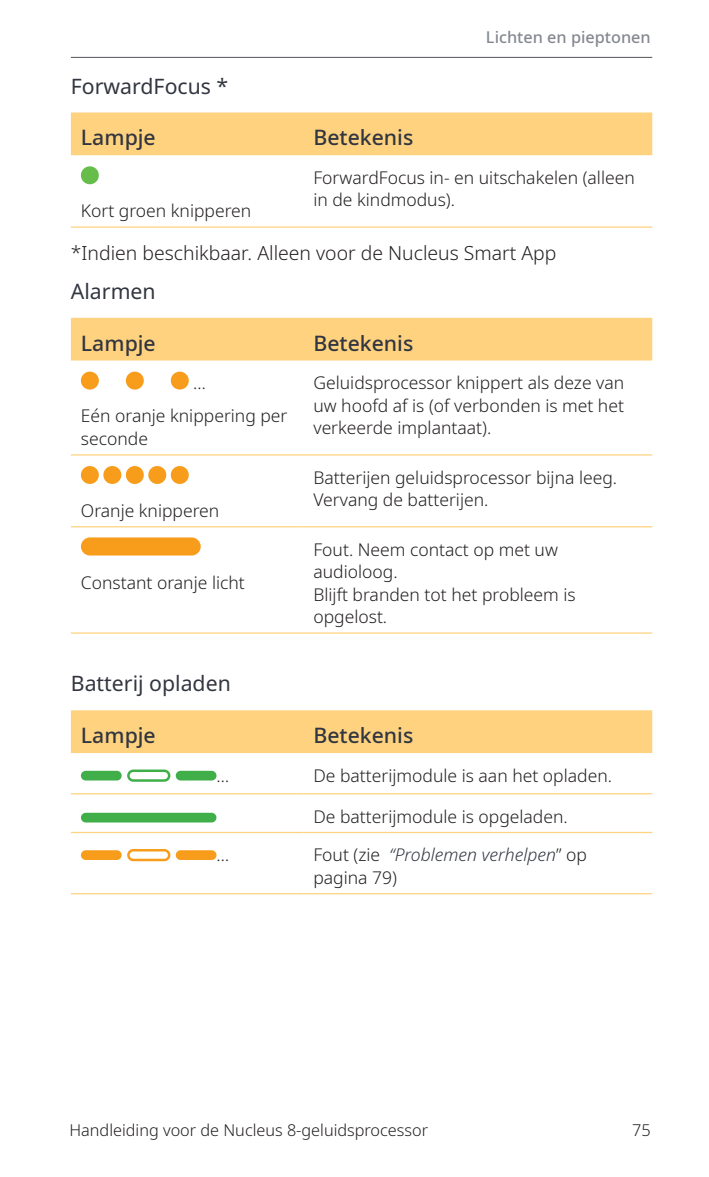
<style>
.page{position:relative;width:709px;height:1177px;background:#fff}
.page>*{position:absolute;margin:0;border:0;box-sizing:border-box;transform-origin:0 0}
.Table_Heading_Left_a{font:500 21.25px "Noto Sans";color:#323640}
.Heading_4{font:21.25px "Noto Sans";color:#323640}
.Body{font:300 19.5px "Noto Sans";color:#231f20}
.Table_Body{font:300 17.5px/22.5px "Noto Sans";color:#231f20}
.t1{font:300 16.25px "Noto Sans";color:#231f20}
.t2{font:500 16.25px "Noto Sans";color:#858891}
.s1{font-style:italic;color:#323640}
</style>
<div class="page">
<hr style="left:71px;top:57px;width:581px;height:1px;background:#54555a">
<div style="left:71px;top:112px;width:581px;height:43px;background:#fed27e"></div>
<hr style="left:71px;top:226px;width:232px;height:2px;background:#fed27e">
<hr style="left:303px;top:226px;width:349px;height:2px;background:#fed27e">
<svg style="left:81px;top:166px;width:18px;height:18px"></svg>
<div style="left:71px;top:318px;width:581px;height:42px;background:#fed27e"></div>
<hr style="left:71px;top:454px;width:232px;height:1px;background:#fed27e">
<hr style="left:303px;top:454px;width:349px;height:1px;background:#fed27e">
<hr style="left:71px;top:526px;width:232px;height:1px;background:#fed27e">
<hr style="left:303px;top:526px;width:349px;height:1px;background:#fed27e">
<hr style="left:71px;top:632px;width:232px;height:1px;background:#fed27e">
<hr style="left:303px;top:632px;width:349px;height:1px;background:#fed27e">
<svg style="left:81px;top:371px;width:18px;height:18px"></svg>
<svg style="left:126px;top:371px;width:18px;height:18px"></svg>
<svg style="left:171px;top:371px;width:18px;height:18px"></svg>
<svg style="left:81px;top:466px;width:108px;height:18px"></svg>
<div style="left:81px;top:537px;width:120px;height:18px;background:#f89c1c;border-radius:9px"></div>
<div style="left:71px;top:710px;width:581px;height:43px;background:#fed27e"></div>
<hr style="left:71px;top:793px;width:232px;height:1px;background:#fed27e">
<hr style="left:303px;top:793px;width:349px;height:1px;background:#fed27e">
<hr style="left:71px;top:831px;width:232px;height:2px;background:#fed27e">
<hr style="left:303px;top:831px;width:349px;height:2px;background:#fed27e">
<hr style="left:71px;top:893px;width:232px;height:1px;background:#fed27e">
<hr style="left:303px;top:893px;width:349px;height:1px;background:#fed27e">
<div style="left:81px;top:770px;width:41px;height:10px;background:#40ae49;border-radius:5px"></div>
<div style="left:176px;top:770px;width:40px;height:10px;background:#40ae49;border-radius:5px"></div>
<div style="left:127px;top:769px;width:43px;height:12px;border:2px solid #40ae49;border-radius:5px"></div>
<div style="left:81px;top:812px;width:135px;height:10px;background:#40ae49;border-radius:5px"></div>
<div style="left:81px;top:850px;width:41px;height:10px;background:#f89c1c;border-radius:5px"></div>
<div style="left:176px;top:850px;width:40px;height:10px;background:#f89c1c;border-radius:5px"></div>
<div style="left:127px;top:849px;width:43px;height:12px;border:2px solid #f89c1c;border-radius:5px"></div>
<p class="Heading_4" style="left:71px;top:71px;width:159px">ForwardFocus *</p>
<p class="Table_Heading_Left_a" style="left:81px;top:122px;width:76px">Lampje</p>
<p class="Table_Heading_Left_a" style="left:313px;top:122px;width:101px">Betekenis</p>
<p class="t2" style="left:486px;top:25px;width:166px">Lichten en pieptonen</p>
<p class="Table_Body" style="left:313px;top:167px;width:323px">ForwardFocus in- en uitschakelen (alleen in de kindmodus).</p>
<p class="Body" style="left:71px;top:239px;width:487px">*Indien beschikbaar. Alleen voor de Nucleus Smart App</p>
<p class="Heading_4" style="left:71px;top:276px;width:86px">Alarmen</p>
<p class="Table_Heading_Left_a" style="left:81px;top:328px;width:76px">Lampje</p>
<p class="Table_Heading_Left_a" style="left:313px;top:328px;width:101px">Betekenis</p>
<p class="Table_Body" style="left:193px;top:372px;width:14px">…</p>
<p class="Table_Body" style="left:81px;top:405px;width:208px">Eén oranje knippering per seconde</p>
<p class="Table_Body" style="left:81px;top:200px;width:172px">Kort groen knipperen</p>
<p class="Table_Body" style="left:313px;top:372px;width:312px;text-align:justify">Geluidsprocessor knippert als deze van uw hoofd af is (of verbonden is met het verkeerde implantaat).</p>
<p class="Table_Body" style="left:81px;top:499px;width:140px">Oranje knipperen</p>
<p class="Table_Body" style="left:81px;top:571px;width:165px">Constant oranje licht</p>
<p class="Table_Body" style="left:313px;top:466px;width:305px">Batterijen geluidsprocessor bijna leeg.<br>Vervang de batterijen.</p>
<p class="Table_Body" style="left:313px;top:538px;width:264px">Fout. Neem contact op met uw audioloog.<br>Blijft branden tot het probleem is opgelost.</p>
<p class="Heading_4" style="left:71px;top:668px;width:161px">Batterij opladen</p>
<p class="Table_Heading_Left_a" style="left:81px;top:720px;width:76px">Lampje</p>
<p class="Table_Heading_Left_a" style="left:313px;top:720px;width:101px">Betekenis</p>
<p class="Table_Body" style="left:216px;top:764px;width:14px">…</p>
<p class="Table_Body" style="left:313px;top:764px;width:300px">De batterijmodule is aan het opladen.</p>
<p class="Table_Body" style="left:313px;top:805px;width:256px">De batterijmodule is opgeladen.</p>
<p class="Table_Body" style="left:216px;top:844px;width:14px">…</p>
<p class="Table_Body" style="left:313px;top:844px;width:275px">Fout (zie <span class="s1">“Problemen verhelpen</span>” op pagina 79)</p>
<p class="t1" style="left:69px;top:1118px;width:360px">Handleiding voor de Nucleus 8-geluidsprocessor</p>
<p class="t1" style="left:632px;top:1118px;width:20px">75</p>
</div>
